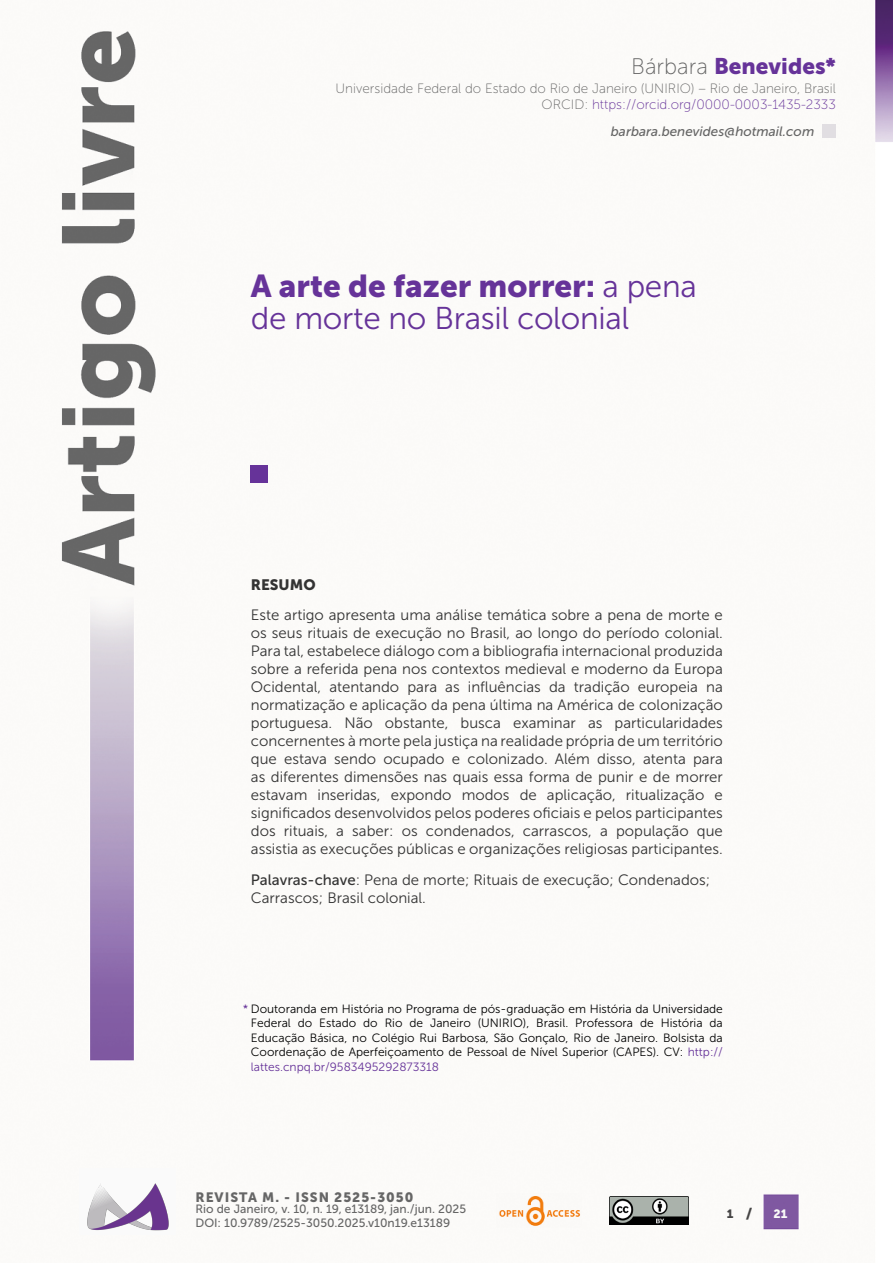
<style>
.page{position:relative;width:893px;height:1263px;background:#fff}
.page>*{position:absolute;margin:0;border:0;box-sizing:border-box;transform-origin:0 0}
.t1{font:31.5px "Museo Sans 900";color:#639}
.t2{font:31.5px "Museo Sans 300";letter-spacing:-.01em;color:#639}
.t3{font:22.5px "Museo Sans 900";color:#639}
.t4{font:15px/18px "Museo Sans 300";color:#333;text-align:justify}
.t5{font:15px "Museo Sans 900";color:#333}
.t6{font:13.5px/16.5px "Museo Sans 100";color:#666;text-align:right}
.t7{font:italic 13.5px "Museo Sans 500";color:#666}
.t8{font:13.5px "Museo Sans 900";letter-spacing:.075em;color:#666}
.t9{font:12px/14.4px "Museo Sans 300";color:#000;text-align:justify}
.t10{font:12px/14.1px "Museo Sans 500";color:#666}
.t11{font:12px "Museo Sans 900";color:#454444}
.t12{font:12px "Museo Sans 900";color:#fafaf8}
.t13{font:10.5px "Museo Sans 500";color:#639}
.s1{font-family:"Museo Sans 100";color:#666}
.s2{color:#639}
.s3{font-family:"Museo Sans 300"}
.s4{font-family:"Museo Sans 500"}
.s5{font-size:15px}
</style>
<div class="page">
<img style="left:61px;top:0;width:832px;height:1230px">
<img style="left:84px;top:590px;width:62px;height:9px">
<div style="left:79px;top:1168px;width:96px;height:67px;background:#fafafa"></div>
<img style="left:87px;top:1183px;width:82px;height:48px">
<img style="left:609px;top:1197px;width:79px;height:27px">
<img style="left:496px;top:1194px;width:85px;height:34px">
<div style="left:251px;top:465px;width:17px;height:17px;background:#639"></div>
<div style="left:822px;top:124px;width:14px;height:13px;background:#e1dee2"></div>
<h2 class="t3" style="left:631px;top:54px;width:206px"><span class="s1">Bárbara</span> Benevides*</h2>
<p class="t6" style="left:336px;top:80px;width:502px">Universidade Federal do Estado do Rio de Janeiro (UNIRIO) – Rio de Janeiro, Brasil<br>ORCID: <span class="s2">https://orcid.org/0000-0003-1435-2333</span></p>
<p class="t7" style="left:611px;top:124px;width:205px">barbara.benevides@hotmail.com</p>
<h1 class="t1" style="left:251px;top:268px;width:447px">A arte de fazer morrer: <span class="s3">a pena</span></h1>
<h1 class="t2" style="left:251px;top:301px;width:380px">de morte no Brasil colonial</h1>
<p class="t5" style="left:251px;top:576px;width:66px">RESUMO</p>
<p class="t4" style="left:251px;top:606px;width:474px">Este artigo apresenta uma análise temática sobre a pena de morte e os seus rituais de execução no Brasil, ao longo do período colonial.<br>Para tal, estabelece diálogo com a bibliografia internacional produzida sobre a referida pena nos contextos medieval e moderno da Europa Ocidental, atentando para as influências da tradição europeia na normatização e aplicação da pena última na América de colonização portuguesa. Não obstante, busca examinar as particularidades concernentes à morte pela justiça na realidade própria de um território que estava sendo ocupado e colonizado. Além disso, atenta para as diferentes dimensões nas quais essa forma de punir e de morrer estavam inseridas, expondo modos de aplicação, ritualização e significados desenvolvidos pelos poderes oficiais e pelos participantes dos rituais, a saber: os condenados, carrascos, a população que assistia as execuções públicas e organizações religiosas participantes.</p>
<p class="t4" style="left:251px;top:871px;width:461px"><span class="s4">Palavras-chave</span>: Pena de morte; Rituais de execução; Condenados;<br>Carrascos; Brasil colonial.</p>
<p class="t9" style="left:251px;top:1002px;width:474px">Doutoranda em História no Programa de pós-graduação em História da Universidade Federal do Estado do Rio de Janeiro (UNIRIO), Brasil. Professora de História da Educação Básica, no Colégio Rui Barbosa, São Gonçalo, Rio de Janeiro. Bolsista da Coordenação de Aperfeiçoamento de Pessoal de Nível Superior (CAPES). CV: <span class="s2">http:// lattes.cnpq.br/9583495292873318</span></p>
<p class="t13" style="left:243px;top:1003px;width:6px">*</p>
<p class="t8" style="left:195px;top:1189px;width:220px">REVISTA M. - ISSN 2525-3050</p>
<p class="t10" style="left:195px;top:1202px;width:272px">Rio de Janeiro, v. 10, n. 19, e13189, jan./jun. 2025<br>DOI: 10.9789/2525-3050.2025.v10n19.e13189</p>
<p class="t11" style="left:727px;top:1206px;width:27px">1 <span class="s5">/</span></p>
<p class="t12" style="left:774px;top:1206px;width:15px">21</p>
</div>
